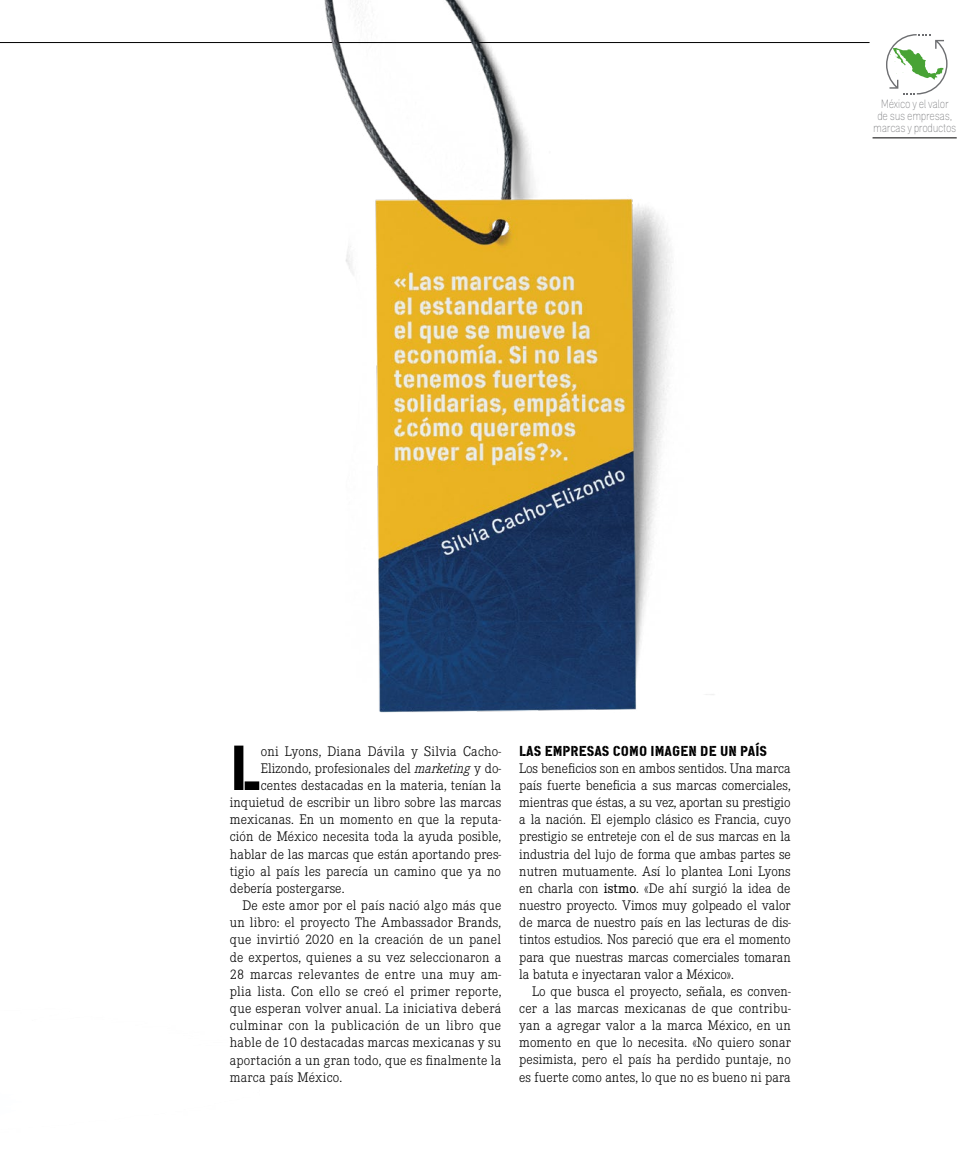
<style>
.page{position:relative;width:978px;height:1170px;background:#fff}
.page>*{position:absolute;margin:0;border:0;box-sizing:border-box;transform-origin:0 0}
.t1{font:63.45px "Cargo";color:#000}
.t2{font:300 14.4px/17.1px "Corporate E";letter-spacing:.015em;color:#000;text-align:justify}
.t3{font:14.4px "Cargo";letter-spacing:.005em;color:#000}
.t4{font:100 12px/12px "Zimmer";letter-spacing:-.03em;color:#6d6e71;text-align:center;scale:.85 1}
.s1{font-style:italic}
.s2{font-family:"Corporate E Pro";font-weight:400}
</style>
<div class="page">
<hr style="left:0;top:42px;width:870px;height:1px;background:#000">
<hr style="left:873px;top:138px;width:84px;height:1px;background:#000">
<svg style="left:886px;top:34px;width:62px;height:60px"></svg>
<img style="left:268px;top:0;width:541px;height:713px">
<p class="t4" style="left:873px;top:98px;width:100px">México y el valor<br>de sus empresas, marcas y productos</p>
<h1 class="t1" style="left:230px;top:726px;width:32px">L</h1>
<p class="t2" style="left:261px;top:741px;width:242px">oni Lyons, Diana Dávila y Silvia Cacho-</p>
<p class="t2" style="left:261px;top:759px;width:242px">Elizondo, profesionales del <span class="s1">marketing</span> y do-</p>
<p class="t2" style="left:261px;top:776px;width:242px">centes destacadas en la materia, tenían la</p>
<p class="t2" style="left:230px;top:793px;width:273px">inquietud de escribir un libro sobre las marcas</p>
<p class="t2" style="left:230px;top:810px;width:273px">mexicanas. En un momento en que la reputa-</p>
<p class="t2" style="left:230px;top:827px;width:273px">ción de México necesita toda la ayuda posible,</p>
<p class="t2" style="left:230px;top:844px;width:273px">hablar de las marcas que están aportando pres-</p>
<p class="t2" style="left:230px;top:861px;width:273px">tigio al país les parecía un camino que ya no</p>
<p class="t2" style="left:230px;top:879px;width:116px">debería postergarse.</p>
<p class="t2" style="left:243px;top:896px;width:260px">De este amor por el país nació algo más que</p>
<p class="t2" style="left:230px;top:913px;width:273px">un libro: el proyecto The Ambassador Brands,</p>
<p class="t2" style="left:230px;top:930px;width:273px">que invirtió 2020 en la creación de un panel</p>
<p class="t2" style="left:230px;top:947px;width:273px">de expertos, quienes a su vez seleccionaron a</p>
<p class="t2" style="left:230px;top:964px;width:273px">28 marcas relevantes de entre una muy am-</p>
<p class="t2" style="left:230px;top:981px;width:273px">plia lista. Con ello se creó el primer reporte,</p>
<p class="t2" style="left:230px;top:999px;width:273px">que esperan volver anual. La iniciativa deberá</p>
<p class="t2" style="left:230px;top:1016px;width:273px">culminar con la publicación de un libro que</p>
<p class="t2" style="left:230px;top:1033px;width:273px">hable de 10 destacadas marcas mexicanas y su</p>
<p class="t2" style="left:230px;top:1050px;width:273px">aportación a un gran todo, que es finalmente la</p>
<p class="t2" style="left:230px;top:1067px;width:114px">marca país México.</p>
<p class="t3" style="left:519px;top:741px;width:249px">LAS EMPRESAS COMO IMAGEN DE UN PAÍS</p>
<p class="t2" style="left:519px;top:759px;width:273px">Los beneficios son en ambos sentidos. Una marca país fuerte beneficia a sus marcas comerciales, mientras que éstas, a su vez, aportan su prestigio a la nación. El ejemplo clásico es Francia, cuyo prestigio se entreteje con el de sus marcas en la industria del lujo de forma que ambas partes se nutren mutuamente. Así lo plantea Loni Lyons en charla con <span class="s2">istmo</span>. «De ahí surgió la idea de nuestro proyecto. Vimos muy golpeado el valor de marca de nuestro país en las lecturas de dis&shy;tintos estudios. Nos pareció que era el momento para que nuestras marcas comerciales tomaran la batuta e inyectaran valor a México».</p>
<p class="t2" style="left:519px;top:981px;width:273px;text-indent:13px">Lo que busca el proyecto, señala, es conven&shy;cer a las marcas mexicanas de que contribu&shy;yan a agregar valor a la marca México, en un momento en que lo necesita. «No quiero sonar pesimista, pero el país ha perdido puntaje, no es fuerte como antes, lo que no es bueno ni para</p>
</div>
